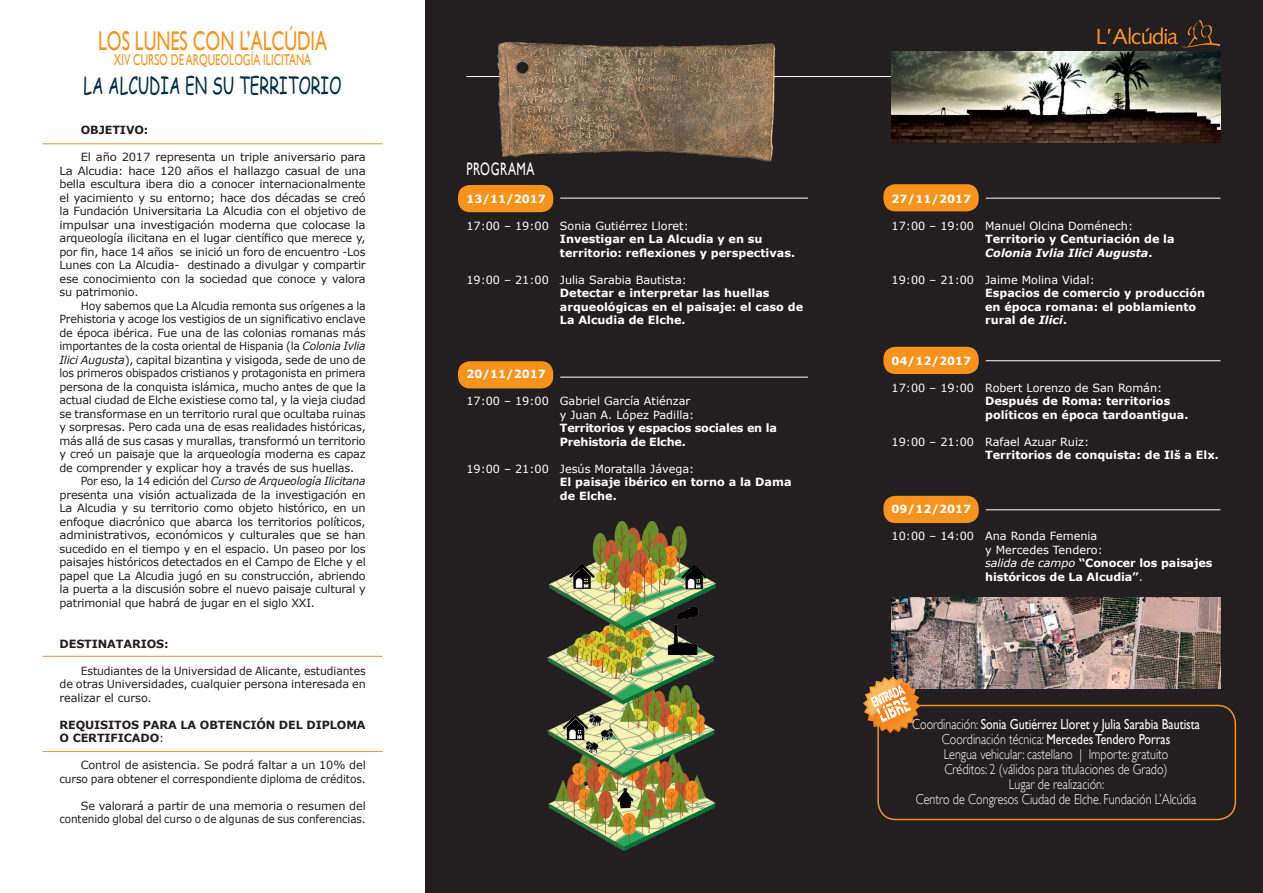
<style>
.page{position:relative;width:1263px;height:893px;background:#fff}
.page>*{position:absolute;margin:0;border:0;box-sizing:border-box;transform-origin:0 0}
.t1{font:27px "Gill Sans";color:#f7931d;scale:.67 1}
.t2{font:23.4px "Comic Sans MS";color:#033047;scale:.67 1}
.t3{font:18px "Gill Sans";letter-spacing:.05em;color:#fff;scale:.67 1}
.t4{font:15.75px "Gill Sans";color:#f7931d;scale:.67 1}
.t5{font:300 14.4px "Gill Sans";color:#fff;scale:.83 1}
.t6{font:14.4px "Gill Sans";color:#fff;scale:.83 1}
.t7{font:11.25px/13.5px "Verdana";letter-spacing:-.01em;color:#231f20;text-align:justify}
.t8{font:11.25px/13.5px "Verdana";letter-spacing:-.01em;color:#231f20;text-align:justify;scale:.96 1}
.t9{font:700 11.25px/13.5px "Verdana";color:#fff}
.t10{font:11.25px "Verdana";color:#fff}
.t11{font:700 11.25px/13.5px "Verdana";letter-spacing:-.01em;color:#231f20}
.t12{font:700 11.25px/13.5px "Verdana";letter-spacing:-.02em;color:#fff}
.s1{font-style:italic}
.s2{font-weight:400}
.s3{font-weight:400;font-style:italic}
.s4{font-weight:300}
</style>
<div class="page">
<div style="left:845px;top:0;width:418px;height:893px;background:#231f20"></div>
<div style="left:425px;top:0;width:425px;height:893px;background:#231f20"></div>
<div style="left:458px;top:185px;width:95px;height:27px;background:#f7931d;border-radius:12px"></div>
<div style="left:458px;top:361px;width:95px;height:27px;background:#f7931d;border-radius:12px"></div>
<div style="left:883px;top:184px;width:96px;height:27px;background:#f7931d;border-radius:12px"></div>
<div style="left:883px;top:347px;width:96px;height:27px;background:#f7931d;border-radius:12px"></div>
<div style="left:883px;top:496px;width:96px;height:27px;background:#f7931d;border-radius:12px"></div>
<hr style="left:466px;top:76px;width:754px;height:1px;background:#fff">
<hr style="left:560px;top:198px;width:248px;height:1px;background:#fff">
<hr style="left:43px;top:143px;width:340px;height:1px;background:#f7931d">
<hr style="left:43px;top:656px;width:340px;height:1px;background:#f7931d">
<hr style="left:43px;top:751px;width:340px;height:1px;background:#f7931d">
<hr style="left:560px;top:377px;width:248px;height:1px;background:#fff">
<hr style="left:986px;top:198px;width:234px;height:1px;background:#fff">
<hr style="left:986px;top:360px;width:234px;height:1px;background:#fff">
<hr style="left:986px;top:509px;width:234px;height:1px;background:#fff">
<img style="left:547px;top:521px;width:169px;height:330px">
<img style="left:497px;top:42px;width:279px;height:120px">
<img style="left:891px;top:52px;width:329px;height:90px">
<img style="left:891px;top:598px;width:329px;height:90px">
<svg style="left:863px;top:676px;width:57px;height:57px"></svg>
<svg style="left:1097px;top:20px;width:123px;height:28px"></svg>
<div style="left:877px;top:705px;width:359px;height:115px;border:2px solid #f7931d;border-radius:18px"></div>
<p class="t1" style="left:98px;top:25px;width:343px">LOS LUNES CON L’ALCÚDIA</p>
<p class="t4" style="left:114px;top:50px;width:296px">XIV CURSO DE ARQUEOLOGÍA ILICITANA</p>
<p class="t2" style="left:84px;top:68px;width:387px">LA ALCUDIA EN SU TERRITORIO</p>
<p class="t11" style="left:81px;top:124px;width:69px">OBJETIVO:</p>
<p class="t7" style="left:60px;top:151px;width:308px;text-indent:21px">El año 2017 representa un triple aniversario para La Alcudia: hace 120 años el hallazgo casual de una bella escultura ibera dio a conocer internacionalmente el yacimiento y su entorno; hace dos décadas se creó la Fundación Universitaria La Alcudia con el objetivo de impulsar una investigación moderna que colocase la arqueología ilicitana en el lugar científico que merece y, por fin, hace 14 años se inició un foro de encuentro -Los Lunes con La Alcudia- destinado a divulgar y compartir ese conocimiento con la sociedad que conoce y valora su patrimonio.</p>
<p class="t7" style="left:60px;top:299px;width:308px;text-indent:21px">Hoy sabemos que La Alcudia remonta sus orígenes a la Prehistoria y acoge los vestigios de un significativo enclave de época ibérica. Fue una de las colonias romanas más importantes de la costa oriental de Hispania (la <span class="s1">Colonia Ivlia Ilici Augusta</span>), capital bizantina y visigoda, sede de uno de los primeros obispados cristianos y protagonista en primera persona de la conquista islámica, mucho antes de que la actual ciudad de Elche existiese como tal, y la vieja ciudad se transformase en un territorio rural que ocultaba ruinas y sorpresas. Pero cada una de esas realidades históricas, más allá de sus casas y murallas, transformó un territorio y creó un paisaje que la arqueología moderna es capaz de comprender y explicar hoy a través de sus huellas.</p>
<p class="t8" style="left:60px;top:475px;width:320px;text-indent:21px">Por eso, la 14 edición del <span class="s1">Curso de Arqueología Ilicitana </span>presenta una visión actualizada de la investigación en La Alcudia y su territorio como objeto histórico, en un enfoque diacrónico que abarca los territorios políticos, administrativos, económicos y culturales que se han sucedido en el tiempo y en el espacio. Un paseo por los paisajes históricos detectados en el Campo de Elche y el papel que La Alcudia jugó en su construcción, abriendo la puerta a la discusión sobre el nuevo paisaje cultural y patrimonial que habrá de jugar en el siglo XXI.</p>
<p class="t11" style="left:60px;top:637px;width:111px">DESTINATARIOS:</p>
<p class="t8" style="left:60px;top:664px;width:320px;text-indent:21px">Estudiantes de la Universidad de Alicante, estudiantes de otras Universidades, cualquier persona interesada en realizar el curso.</p>
<p class="t11" style="left:60px;top:718px;width:308px">REQUISITOS PARA LA OBTENCIÓN DEL DIPLOMA<br>O CERTIFICADO<span class="s2">:</span></p>
<p class="t7" style="left:60px;top:758px;width:308px;text-align:right">Control de asistencia. Se podrá faltar a un 10% del curso para obtener el correspondiente diploma de créditos.</p>
<p class="t7" style="left:60px;top:799px;width:308px;text-align:right">Se valorará a partir de una memoria o resumen del contenido global del curso o de algunas de sus conferencias.</p>
<p class="t3" style="left:466px;top:158px;width:103px">PROGRAMA</p>
<p class="t9" style="left:466px;top:192px;width:81px">13/11/2017</p>
<p class="t10" style="left:466px;top:218px;width:224px">17:00 – 19:00 Sonia Gutiérrez Lloret:</p>
<p class="t9" style="left:560px;top:232px;width:237px">Investigar en La Alcudia y en su territorio: reflexiones y perspectivas.</p>
<p class="t10" style="left:466px;top:272px;width:222px">19:00 – 21:00 Julia Sarabia Bautista:</p>
<p class="t9" style="left:560px;top:286px;width:245px">Detectar e interpretar las huellas arqueológicas en el paisaje: el caso de<br>La Alcudia de Elche.</p>
<p class="t9" style="left:466px;top:367px;width:81px">20/11/2017</p>
<p class="t10" style="left:466px;top:394px;width:225px">17:00 – 19:00 Gabriel García Atiénzar</p>
<p class="t10" style="left:560px;top:407px;width:136px">y Juan A. López Padilla:</p>
<p class="t12" style="left:560px;top:421px;width:218px">Territorios y espacios sociales en la<br>Prehistoria de Elche.</p>
<p class="t10" style="left:466px;top:461px;width:229px">19:00 – 21:00 Jesús Moratalla Jávega:</p>
<p class="t9" style="left:560px;top:475px;width:233px">El paisaje ibérico en torno a la Dama de Elche.</p>
<p class="t9" style="left:891px;top:192px;width:81px">27/11/2017</p>
<p class="t10" style="left:891px;top:218px;width:243px">17:00 – 19:00 Manuel Olcina Doménech:</p>
<p class="t9" style="left:985px;top:232px;width:191px">Territorio y Centuriación de la<br><span class="s1">Colonia Ivlia Ilici Augusta</span>.</p>
<p class="t10" style="left:891px;top:272px;width:205px">19:00 – 21:00 Jaime Molina Vidal:</p>
<p class="t9" style="left:985px;top:286px;width:222px">Espacios de comercio y producción en época romana: el poblamiento rural de <span class="s1">Ilici</span>.</p>
<p class="t9" style="left:891px;top:354px;width:81px">04/12/2017</p>
<p class="t10" style="left:891px;top:380px;width:272px">17:00 – 19:00 Robert Lorenzo de San Román:</p>
<p class="t9" style="left:985px;top:394px;width:205px">Después de Roma: territorios políticos en época tardoantigua.</p>
<p class="t10" style="left:891px;top:434px;width:199px">19:00 – 21:00 Rafael Azuar Ruiz:</p>
<p class="t9" style="left:985px;top:448px;width:235px">Territorios de conquista: de Ilš a Elx.</p>
<p class="t9" style="left:891px;top:502px;width:81px">09/12/2017</p>
<p class="t10" style="left:891px;top:529px;width:207px">10:00 – 14:00 Ana Ronda Femenia</p>
<p class="t10" style="left:985px;top:542px;width:119px">y Mercedes Tendero:</p>
<p class="t9" style="left:985px;top:556px;width:229px"><span class="s3">salida de campo</span> “Conocer los paisajes históricos de La Alcudia”<span class="s2">.</span></p>
<p class="t6" style="left:912px;top:716px;width:348px"><span class="s4">Coordinación:</span> Sonia Gutiérrez Lloret y Julia Sarabia Bautista</p>
<p class="t6" style="left:942px;top:731px;width:277px"><span class="s4">Coordinación técnica:</span> Mercedes Tendero Porras</p>
<p class="t5" style="left:944px;top:746px;width:272px">Lengua vehicular: castellano | Importe: gratuito</p>
<p class="t5" style="left:944px;top:761px;width:270px">Créditos: 2 (válidos para titulaciones de Grado)</p>
<p class="t5" style="left:1009px;top:776px;width:116px">Lugar de realización:</p>
<p class="t5" style="left:916px;top:791px;width:340px">Centro de Congresos Ciudad de Elche. Fundación L’Alcúdia</p>
</div>
